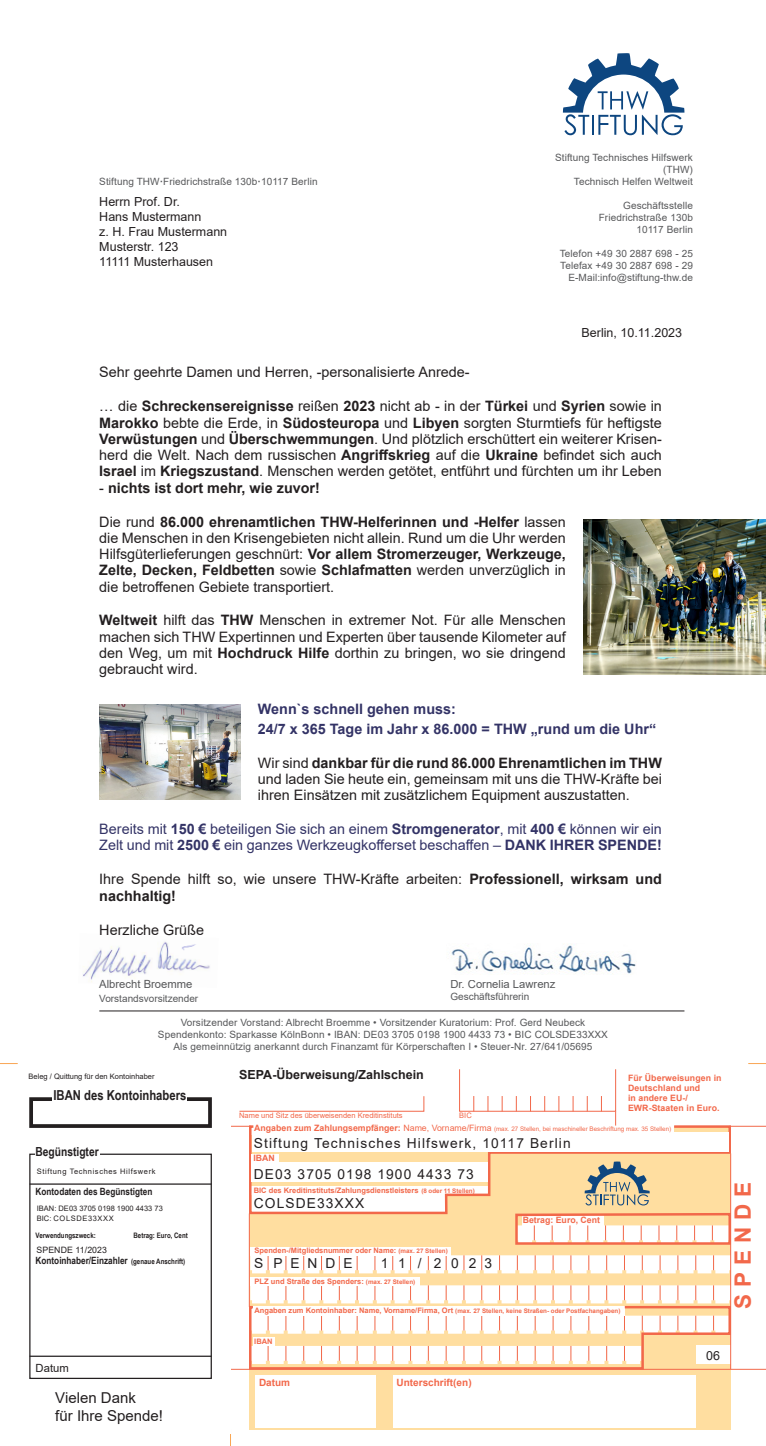
<style>
.page{position:relative;width:766px;height:1446px;background:#fff}
.page>*{position:absolute;margin:0;border:0;box-sizing:border-box;transform-origin:0 0}
.t1{font:700 22.5px "Arial";letter-spacing:.3em;color:#f2684a}
.t2{font:15px/18px "Arial";color:#231f20}
.t3{font:14.38px/16.2px "Arial";color:#231f20;text-align:justify}
.t4{font:14.38px/16.2px "Arial";color:#336}
.t5{font:700 14.38px "Arial";color:#336}
.t6{font:700 14.38px "Arial";color:#231f20}
.t7{font:13.75px "Arial";letter-spacing:.08em;color:#231f20}
.t8{font:700 13.75px "Arial Narrow";color:#231f20}
.Text{font:12.5px "Arial";color:#231f20}
.t9{font:700 12.5px "Arial";color:#231f20}
.t10{font:700 12.5px "Arial Narrow";color:#231f20}
.t11{font:11.25px "Arial";color:#57585a}
.t12{font:11.25px "Arial";color:#231f20}
.Daten{font:10px/12px "Arial";letter-spacing:.01em;color:#57585a;text-align:right}
.t13{font:700 10px "Arial Narrow";color:#231f20}
.t14{font:700 10px "Arial";color:#f2684a}
.t15{font:700 8.75px/10px "Arial";letter-spacing:.01em;color:#f2684a}
.t16{font:8.75px "Arial";letter-spacing:.01em;color:#231f20}
.t17{font:700 7.5px "Arial";color:#f2684a}
.t18{font:7.5px "Arial";color:#231f20}
.t19{font:7.5px "Arial";color:#f2684a}
.t20{font:7.5px "Arial";letter-spacing:.08em;color:#231f20}
.t21{font:700 7.5px "Arial Narrow";color:#231f20}
.t22{font:6.25px "Arial";color:#f2684a}
.t23{font:700 6.25px "Arial";color:#f2684a}
.s1{font-weight:700}
.s2{font-weight:400}
.s3{font-weight:700;font-size:8.75px}
.s4{font-size:8.75px}
.s5{font-size:7.5px}
.s6{font-size:6.25px}
</style>
<div class="page">
<div style="left:249px;top:1126px;width:481px;height:304px;background:#ffdea0"></div>
<hr style="left:729px;top:1126px;width:36px;height:1px;background:#f2684a">
<hr style="left:227px;top:1369px;width:538px;height:1px;background:#f2684a">
<svg style="left:250px;top:1255px;width:480px;height:18px;background:#fef7f2"></svg>
<div style="left:255px;top:1375px;width:121px;height:52px;background:#fff"></div>
<div style="left:393px;top:1375px;width:302px;height:52px;background:#fff"></div>
<svg style="left:246px;top:1285px;width:486px;height:86px"></svg>
<div style="left:696px;top:1346px;width:34px;height:18px;background:#fff"></div>
<hr style="left:249px;top:1213px;width:1px;height:94px;background:#f2684a">
<hr style="left:730px;top:1153px;width:1px;height:216px;background:#f2684a">
<div style="left:29px;top:1153px;width:183px;height:226px;border:1px solid #231f20"></div>
<hr style="left:30px;top:1183px;width:181px;height:1px;background:#231f20">
<hr style="left:30px;top:1355px;width:181px;height:2px;background:#231f20">
<div style="left:29px;top:1097px;width:183px;height:31px;border:4px solid #231f20"></div>
<div style="left:35px;top:1146px;width:64px;height:16px;background:#fff"></div>
<div style="left:53px;top:1089px;width:134px;height:13px;background:#fff"></div>
<div style="left:250px;top:1277px;width:169px;height:8px;background:#fff"></div>
<div style="left:250px;top:1247px;width:200px;height:8px;background:#fff"></div>
<svg style="left:231px;top:1069px;width:501px;height:177px"></svg>
<svg style="left:562px;top:53px;width:122px;height:82px"></svg>
<img style="left:83px;top:941px;width:127px;height:41px">
<img style="left:182px;top:943px;width:16px;height:9px">
<hr style="left:99px;top:1010px;width:585px;height:1px;background:#231f20">
<svg style="left:0;top:1063px;width:18px;height:1px"></svg>
<svg style="left:230px;top:1434px;width:1px;height:12px"></svg>
<svg style="left:748px;top:1063px;width:17px;height:1px"></svg>
<div style="left:221px;top:1090px;width:9px;height:344px;background:#fff"></div>
<img style="left:99px;top:704px;width:141px;height:95px">
<img style="left:583px;top:519px;width:182px;height:155px">
<img style="left:450px;top:944px;width:186px;height:31px">
<p class="Daten" style="left:99px;top:176px;width:220px">Stiftung THW<span class="s1">·</span>Friedrichstraße 130b<span class="s1">·</span>10117 Berlin</p>
<p class="Text" style="left:99px;top:193px;width:82px">Herrn Prof. Dr.</p>
<p class="Text" style="left:99px;top:208px;width:104px">Hans Mustermann</p>
<p class="Text" style="left:99px;top:223px;width:129px">z. H. Frau Mustermann</p>
<p class="Text" style="left:99px;top:238px;width:81px">Musterstr. 123</p>
<p class="Text" style="left:99px;top:253px;width:115px">11111 Musterhausen</p>
<p class="Daten" style="left:555px;top:151px;width:139px">Stiftung Technisches Hilfswerk (THW)<br>Technisch Helfen Weltweit</p>
<p class="Daten" style="left:598px;top:199px;width:96px">Geschäftsstelle<br>Friedrichstraße 130b<br>10117 Berlin</p>
<p class="Daten" style="left:559px;top:247px;width:135px">Telefon +49 30 2887 698 - 25<br>Telefax +49 30 2887 698 - 29<br>E-Mail:info@stiftung-thw.de</p>
<p class="Text" style="left:581px;top:324px;width:102px">Berlin, 10.11.2023</p>
<p class="t3" style="left:99px;top:364px;width:371px">Sehr geehrte Damen und Herren, -personalisierte Anrede-</p>
<p class="t3" style="left:99px;top:398px;width:564px">… die <span class="s1">Schreckensereignisse</span> reißen <span class="s1">2023</span> nicht ab - in der <span class="s1">Türkei</span> und <span class="s1">Syrien</span> sowie in <span class="s1">Marokko</span> bebte die Erde, in <span class="s1">Südosteuropa</span> und <span class="s1">Libyen</span> sorgten Sturmtiefs für heftigste <span class="s1">Verwüstungen</span> und <span class="s1">Überschwemmungen</span>. Und plötzlich erschüttert ein weiterer Krisen&shy;herd die Welt. Nach dem russischen <span class="s1">Angriffskrieg</span> auf die <span class="s1">Ukraine</span> befindet sich auch <span class="s1">Israel</span> im <span class="s1">Kriegszustand</span>. Menschen werden getötet, entführt und fürchten um ihr Leben</p>
<p class="t6" style="left:99px;top:477px;width:222px"><span class="s2">-</span> nichts ist dort mehr, wie zuvor!</p>
<p class="t3" style="left:99px;top:513px;width:468px">Die rund <span class="s1">86.000 ehrenamtlichen THW-Helferinnen und -Helfer</span> lassen die Menschen in den Krisengebieten nicht allein. Rund um die Uhr werden Hilfsgüterlieferungen geschnürt: <span class="s1">Vor allem Stromerzeuger, Werkzeuge, Zelte, Decken, Feldbetten</span> sowie <span class="s1">Schlafmatten</span> werden unverzüglich in die betroffenen Gebiete transportiert.</p>
<p class="t3" style="left:99px;top:612px;width:468px"><span class="s1">Weltweit</span> hilft das <span class="s1">THW</span> Menschen in extremer Not. Für alle Menschen machen sich THW Expertinnen und Experten über tausende Kilometer auf den Weg, um mit <span class="s1">Hochdruck Hilfe</span> dorthin zu bringen, wo sie dringend gebraucht wird.</p>
<p class="t5" style="left:258px;top:699px;width:199px">Wenn`s schnell gehen muss:</p>
<p class="t5" style="left:258px;top:718px;width:400px">24/7 x 365 Tage im Jahr x 86.000 = THW „rund um die Uhr“</p>
<p class="t3" style="left:258px;top:754px;width:405px">Wir sind <span class="s1">dankbar für die rund 86.000 Ehrenamtlichen im THW </span>und laden Sie heute ein, gemeinsam mit uns die THW-Kräfte bei ihren Einsätzen mit zusätzlichem Equipment auszustatten.</p>
<p class="t4" style="left:99px;top:821px;width:564px">Bereits mit <span class="s1">150 €</span> beteiligen Sie sich an einem <span class="s1">Stromgenerator</span>, mit <span class="s1">400 €</span> können wir ein<br>Zelt und mit <span class="s1">2500 €</span> ein ganzes Werkzeugkofferset beschaffen – <span class="s1">DANK IHRER SPENDE!</span></p>
<p class="t3" style="left:99px;top:871px;width:564px">Ihre Spende hilft so, wie unsere THW-Kräfte arbeiten: <span class="s1">Professionell, wirksam und nachhaltig!</span></p>
<p class="t3" style="left:99px;top:921px;width:106px">Herzliche Grüße</p>
<p class="t11" style="left:99px;top:976px;width:95px">Albrecht Broemme</p>
<p class="Daten" style="left:99px;top:992px;width:100px">Vorstandsvorsitzender</p>
<p class="t11" style="left:450px;top:976px;width:107px">Dr. Cornelia Lawrenz</p>
<p class="Daten" style="left:450px;top:991px;width:80px">Geschäftsführerin</p>
<p class="Daten" style="left:181px;top:1016px;width:406px">Vorsitzender Vorstand: Albrecht Broemme • Vorsitzender Kuratorium: Prof. Gerd Neubeck</p>
<p class="Daten" style="left:158px;top:1028px;width:451px">Spendenkonto: Sparkasse KölnBonn • IBAN: DE03 3705 0198 1900 4433 73 • BIC COLSDE33XXX</p>
<p class="Daten" style="left:173px;top:1040px;width:420px">Als gemeinnützig anerkannt durch Finanzamt für Körperschaften I • Steuer-Nr. 27/641/05695</p>
<p class="t18" style="left:29px;top:1071px;width:127px">Beleg / Quittung für den Kontoinhaber</p>
<p class="t8" style="left:53px;top:1084px;width:134px">IBAN des Kontoinhabers</p>
<p class="t9" style="left:239px;top:1066px;width:186px">SEPA-Überweisung/Zahlschein</p>
<p class="t19" style="left:239px;top:1110px;width:165px">Name und Sitz des überweisenden Kreditinstituts</p>
<p class="t19" style="left:459px;top:1110px;width:14px">BIC</p>
<p class="t15" style="left:627px;top:1072px;width:95px">Für Überweisungen in<br>Deutschland und<br>in andere EU-/<br>EWR-Staaten in Euro.</p>
<p class="t22" style="left:254px;top:1125px;width:418px"><span class="s3">Angaben zum Zahlungsempfänger:</span> <span class="s4">Name, Vorname/Firma</span> (max. 27 Stellen, bei maschineller Beschriftung max. 35 Stellen)</p>
<p class="t7" style="left:254px;top:1133px;width:318px">Stiftung Technisches Hilfswerk, 10117 Berlin</p>
<p class="t7" style="left:254px;top:1164px;width:221px">DE03 3705 0198 1900 4433 73</p>
<p class="t10" style="left:35px;top:1142px;width:65px">Begünstigter</p>
<p class="t13" style="left:36px;top:1183px;width:118px">Kontodaten des Begünstigten</p>
<p class="t21" style="left:36px;top:1229px;width:62px">Verwendungszweck:</p>
<p class="t21" style="left:133px;top:1229px;width:56px">Betrag: Euro, Cent</p>
<p class="t13" style="left:36px;top:1253px;width:151px">Kontoinhaber/Einzahler <span class="s5">(genaue Anschrift)</span></p>
<p class="t15" style="left:253px;top:1153px;width:23px">IBAN</p>
<p class="t20" style="left:37px;top:1166px;width:120px">Stiftung Technisches Hilfswerk</p>
<p class="t17" style="left:254px;top:1184px;width:222px">BIC des Kreditinstituts/Zahlungsdienstleisters <span class="s6">(8 oder 11 Stellen)</span></p>
<p class="t18" style="left:37px;top:1203px;width:127px">IBAN: DE03 3705 0198 1900 4433 73</p>
<p class="t7" style="left:254px;top:1194px;width:112px">COLSDE33XXX</p>
<p class="t20" style="left:37px;top:1213px;width:78px">BIC: COLSDE33XXX</p>
<p class="t15" style="left:522px;top:1215px;width:79px">Betrag: Euro, Cent</p>
<p class="t16" style="left:36px;top:1244px;width:72px">SPENDE 11/2023</p>
<p class="t17" style="left:254px;top:1245px;width:195px">Spenden-/Mitgliedsnummer oder Name: <span class="s6">(max. 27 Stellen)</span></p>
<p class="t7" style="left:254px;top:1253px;width:100px">S P E N D E</p>
<p class="t7" style="left:380px;top:1253px;width:113px">1 1 / 2 0 2 3</p>
<p class="t17" style="left:254px;top:1276px;width:162px">PLZ und Straße des Spenders: <span class="s6">(max. 27 Stellen)</span></p>
<p class="t23" style="left:254px;top:1306px;width:367px"><span class="s5">Angaben zum Kontoinhaber: Name, Vorname/Firma, Ort</span> (max. 27 Stellen, keine Straßen- oder Postfachangaben)</p>
<p class="t12" style="left:36px;top:1360px;width:35px">Datum</p>
<p class="t2" style="left:55px;top:1388px;width:109px">Vielen Dank<br>für Ihre Spende!</p>
<p class="t17" style="left:254px;top:1336px;width:20px">IBAN</p>
<p class="t14" style="left:259px;top:1375px;width:33px">Datum</p>
<p class="t14" style="left:396px;top:1375px;width:76px">Unterschrift(en)</p>
<p class="Text" style="left:706px;top:1347px;width:15px">06</p>
<h1 class="t1" style="left:727px;top:1308px;width:128px;rotate:-90deg">SPENDE</h1>
</div>
